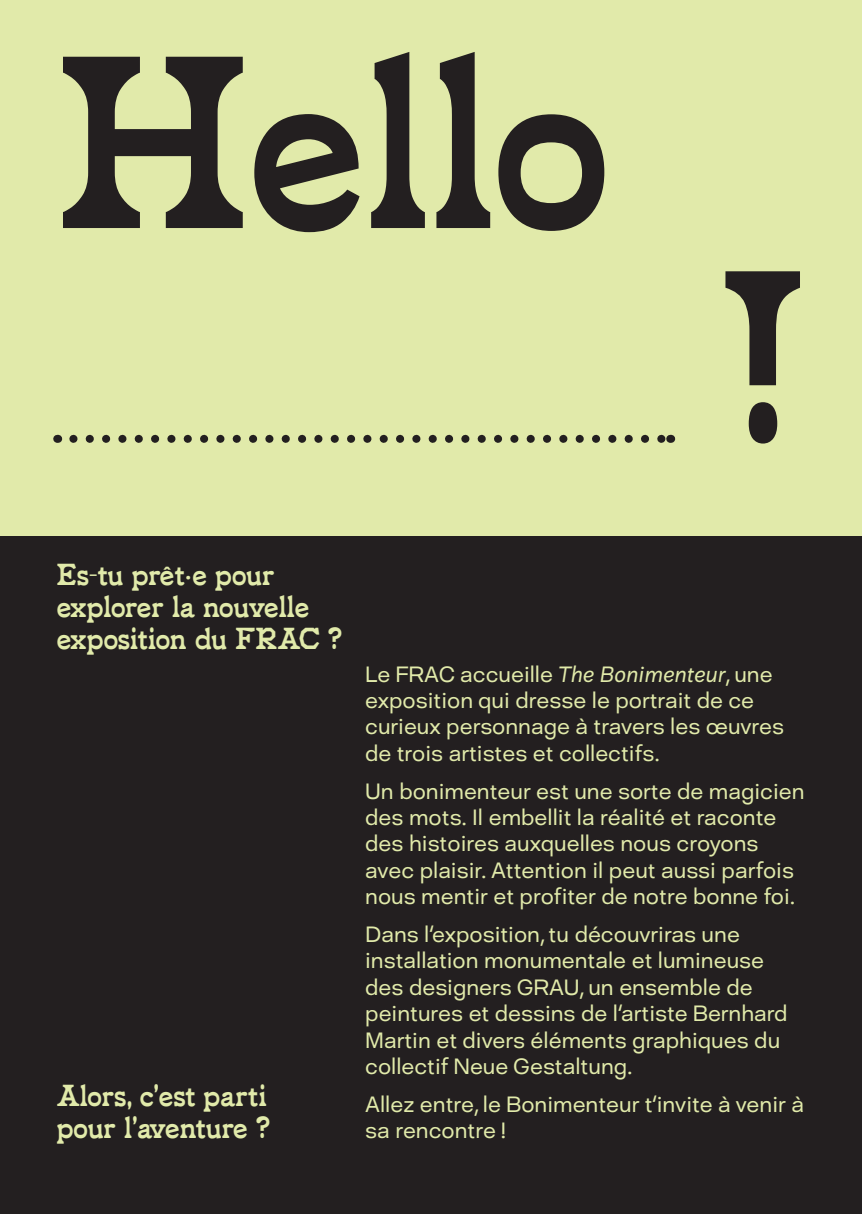
<style>
.page{position:relative;width:862px;height:1214px;background:#fff}
.page>*{position:absolute;margin:0;border:0;box-sizing:border-box;transform-origin:0 0}
.t1{font:241.8px "FRACCARF FRA Cregular";color:#231f20}
.SemiAccroche{font:30px/32px "FRACCARF FRA Cregular";color:#e1eaaa}
.TexteNormal{font:300 22px/26.4px "David";color:#e1eaaa}
.s1{font-family:"David";font-weight:300}
.s2{font-style:italic}
</style>
<div class="page">
<div style="left:0;top:0;width:862px;height:1213px;background:#e1eaaa"></div>
<div style="left:0;top:536px;width:862px;height:677px;background:#231f20"></div>
<svg style="left:73px;top:435px;width:589px;height:8px"></svg>
<p class="t1" style="left:57px;top:14px;width:551px">Hello</p>
<p class="SemiAccroche" style="left:57px;top:560px;width:287px">Es-tu prêt<span class="s1">·</span>e pour explorer la nouvelle exposition du FRAC ?</p>
<p class="t1" style="left:719px;top:228px;width:88px">!</p>
<p class="SemiAccroche" style="left:57px;top:1080px;width:215px">Alors, c’est parti pour l’aventure ?</p>
<p class="TexteNormal" style="left:365px;top:659px;width:420px">Le FRAC accueille <span class="s2">The Bonimenteur</span>, une exposition qui dresse le portrait de ce curieux personnage à travers les œuvres de trois artistes et collectifs.</p>
<p class="TexteNormal" style="left:365px;top:776px;width:441px">Un bonimenteur est une sorte de magicien des mots. Il embellit la réalité et raconte des histoires auxquelles nous croyons avec plaisir. Attention il peut aussi parfois nous mentir et profiter de notre bonne foi.</p>
<p class="TexteNormal" style="left:365px;top:919px;width:424px">Dans l‘exposition, tu découvriras une installation monumentale et lumineuse des designers GRAU, un ensemble de peintures et dessins de l‘artiste Bernhard Martin et divers éléments graphiques du collectif Neue Gestaltung.</p>
<p class="TexteNormal" style="left:365px;top:1089px;width:440px">Allez entre, le Bonimenteur t‘invite à venir à sa rencontre !</p>
</div>
